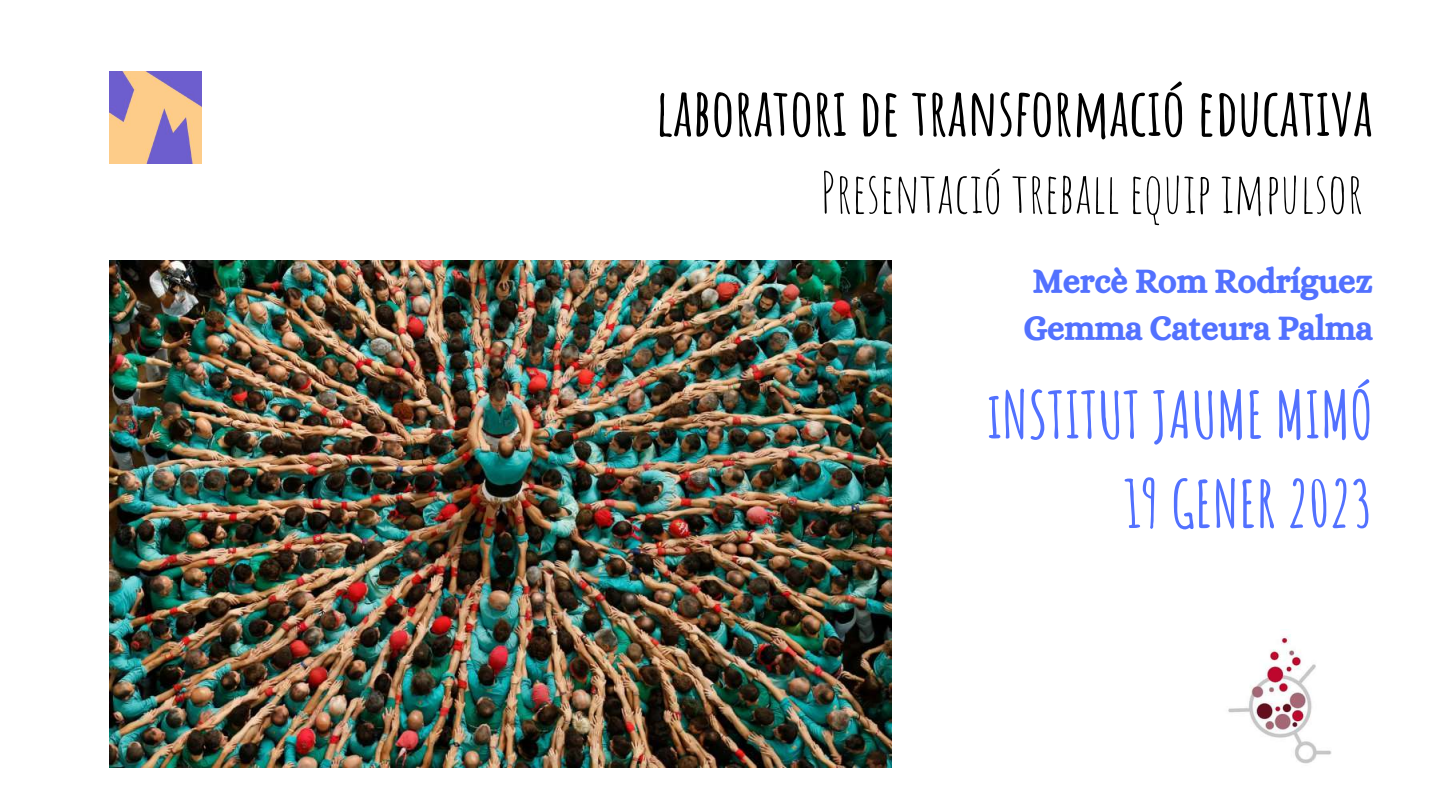
<style>
.page{position:relative;width:1440px;height:810px;background:#fff}
.page>*{position:absolute;margin:0;border:0;box-sizing:border-box;transform-origin:0 0}
.t1{font:700 65.1px "Amatic SC";color:#000}
.t2{font:700 64px/89.2px "Amatic SC";color:#5271ff;text-align:right}
.t3{font:55.8px "Amatic SC";color:#000}
.t4{font:34px/47.2px "CA Generated";color:#5271ff}
</style>
<div class="page">
<img style="left:110px;top:72px;width:92px;height:92px">
<img style="left:110px;top:261px;width:781px;height:506px">
<img style="left:1228px;top:634px;width:104px;height:130px">
<p class="t1" style="left:656px;top:70px;width:719px">laboratori de transformació educativa</p>
<p class="t3" style="left:821px;top:157px;width:544px">Presentació treball equip impulsor</p>
<p class="t4" style="left:1024px;top:257px;width:350px">Mercè Rom Rodríguez<br>Gemma Cateura Palma</p>
<p class="t2" style="left:987px;top:369px;width:387px">iNSTITUT JAUME MIMÓ<br>19 GENER 2023</p>
</div>
